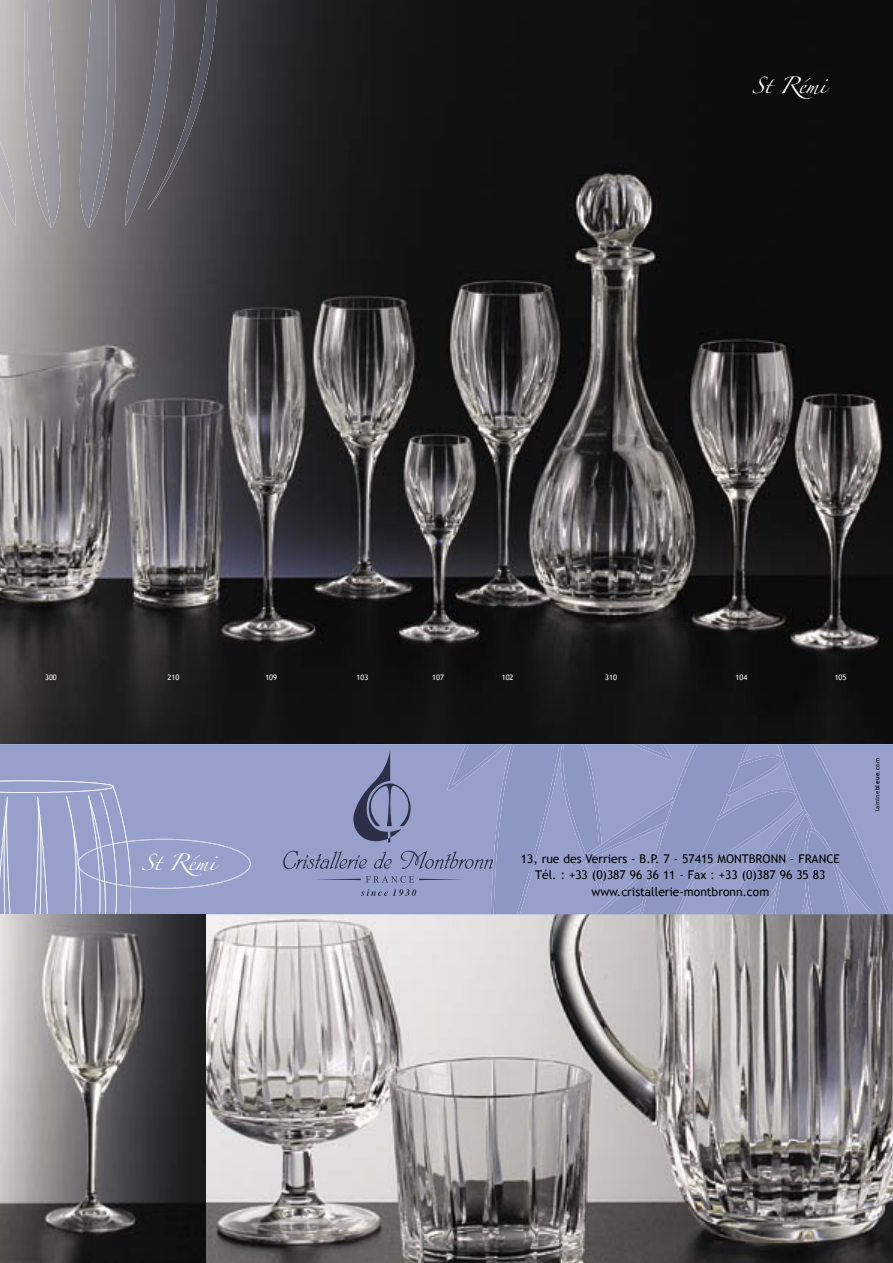
<style>
.page{position:relative;width:893px;height:1263px;background:#fff}
.page>*{position:absolute;margin:0;border:0;box-sizing:border-box;transform-origin:0 0}
.t1{font:15px "Zapfino";color:#fff}
.t2{font:12px/16.5px "Trebuchet MS";color:#000;text-align:center}
.t3{font:7.5px "Trebuchet MS";color:#fff}
.t4{font:6px "Trebuchet MS";letter-spacing:.07em;color:#000}
.s1{font-weight:700}
</style>
<div class="page">
<img style="left:0;top:0;width:893px;height:744px">
<img style="left:0;top:142px;width:18px;height:84px">
<img style="left:175px;top:0;width:42px;height:213px">
<img style="left:123px;top:0;width:52px;height:226px">
<img style="left:22px;top:0;width:5px;height:228px">
<img style="left:27px;top:0;width:36px;height:228px">
<img style="left:109px;top:0;width:9px;height:228px">
<img style="left:77px;top:0;width:32px;height:228px">
<img style="left:205px;top:914px;width:688px;height:349px">
<div style="left:0;top:744px;width:893px;height:170px;background:#96a0ca"></div>
<svg style="left:283px;top:744px;width:607px;height:170px;background:#909ac5"></svg>
<img style="left:0;top:952px;width:205px;height:311px">
<svg style="left:0;top:780px;width:251px;height:172px;background:#989fbe"></svg>
<p class="t1" style="left:752px;top:79px;width:76px">St Rémi</p>
<p class="t3" style="left:45px;top:672px;width:13px">300</p>
<p class="t3" style="left:168px;top:672px;width:13px">210</p>
<p class="t3" style="left:265px;top:672px;width:13px">109</p>
<p class="t3" style="left:502px;top:672px;width:13px">102</p>
<p class="t3" style="left:605px;top:672px;width:13px">310</p>
<p class="t3" style="left:736px;top:672px;width:13px">104</p>
<p class="t3" style="left:835px;top:672px;width:13px">105</p>
<p class="t3" style="left:356px;top:672px;width:13px">103</p>
<p class="t3" style="left:432px;top:672px;width:13px">107</p>
<p class="t1" style="left:141px;top:856px;width:76px">St Rémi</p>
<p class="t2" style="left:521px;top:850px;width:321px">13, rue des Verriers - B.P. 7 - 57415 MONTBRONN - FRANCE<br>Tél. : +33 (0)387 96 36 11 - Fax : +33 (0)387 96 35 83 www.cristallerie-montbronn.com</p>
<p class="t4" style="left:874px;top:811px;width:55px;rotate:-90deg">lamine<span class="s1">bleue</span>.com</p>
</div>
